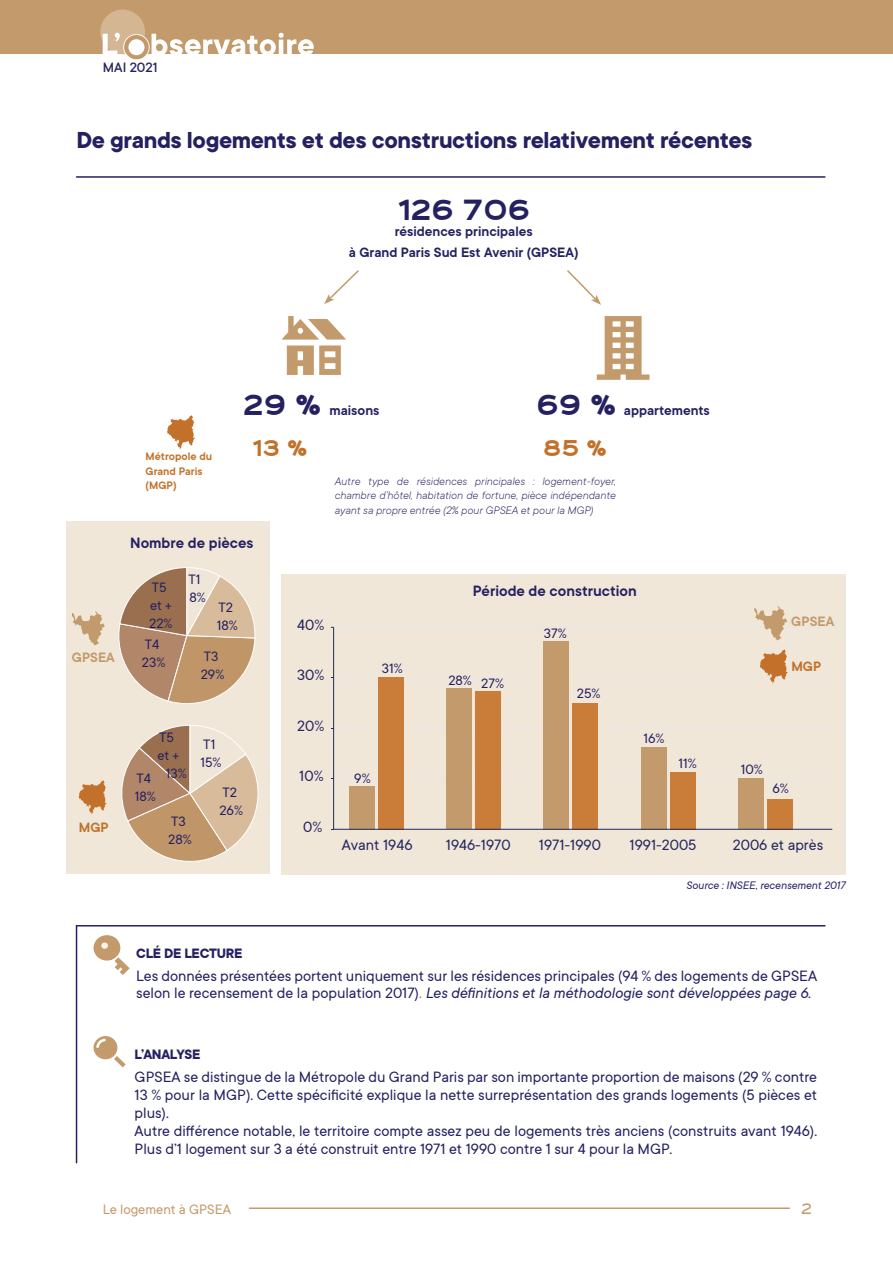
<style>
.page{position:relative;width:893px;height:1263px;background:#fff}
.page>*{position:absolute;margin:0;border:0;box-sizing:border-box;transform-origin:0 0}
.IMPORTS_LÉGENDE_1{font:900 34.5px "Fancy";color:#252161}
.IMPORTS_LÉGENDE_1-2{font:900 27px "Fancy";color:#c3712a}
.SOUS-TITRE_1{font:700 25.5px "TT Commons";letter-spacing:-.015em;color:#252161}
.t1{font:600 18px "Fancy";color:#c39a6b}
.TEXTE_COURANT{font:16.5px/18px "TT Commons";color:#252161}
.t2{font:16.5px "TT Commons";color:#242860}
.IMPORTS_LÉGENDE_1-3{font:600 16.5px "TT Commons";color:#252161}
.t3{font:16.5px "TT Commons";color:#252560}
.t4{font:15px/18px "TT Commons";color:#252161}
.IMPORTS_LÉGENDE_1-4{font:600 15px "TT Commons";color:#252161}
.SOUS-TITRE_2{font:700 15px "TT Commons";letter-spacing:-.02em;color:#252161}
.t5{font:15px "TT Commons";color:#c39a6b}
.t6{font:600 15px "TT Commons";color:#c39a6b}
.t7{font:500 15px "TT Commons";color:#252161}
.t8{font:600 15px "TT Commons";color:#c3712a}
.temp{font:italic 300 12px/14.4px "TT Commons";color:#252161;text-align:justify}
.t9{font:italic 12px "TT Commons";color:#252161}
.t10{font:600 12px/14.4px "TT Commons";color:#c3712a}
.s1{color:#f05248}
.s2{font-style:italic}
</style>
<div class="page">
<div style="left:66px;top:521px;width:203px;height:352px;background:#f0e7d9"></div>
<div style="left:281px;top:574px;width:564px;height:300px;background:#f0e7d9"></div>
<div style="left:0;top:0;width:893px;height:54px;background:#c39a6b"></div>
<svg style="left:100px;top:10px;width:214px;height:50px"></svg>
<hr style="left:249px;top:1207px;width:540px;height:2px;background:#c39a6b">
<svg style="left:93px;top:935px;width:37px;height:40px"></svg>
<div style="left:92px;top:1035px;width:27px;height:26px;background:#c39a6b;border-radius:50%"></div>
<div style="left:91px;top:1033px;width:29px;height:29px;border:3px solid #fff;border-radius:50%"></div>
<svg style="left:114px;top:1056px;width:12px;height:11px"></svg>
<svg style="left:96px;top:1039px;width:9px;height:9px"></svg>
<hr style="left:77px;top:925px;width:748px;height:1px;background:#252161">
<hr style="left:76px;top:926px;width:1px;height:237px;background:#252161">
<svg style="left:597px;top:316px;width:52px;height:64px"></svg>
<svg style="left:281px;top:316px;width:65px;height:59px"></svg>
<svg style="left:167px;top:415px;width:28px;height:34px"></svg>
<hr style="left:77px;top:176px;width:748px;height:2px;background:#252161">
<svg style="left:324px;top:270px;width:35px;height:34px"></svg>
<svg style="left:567px;top:270px;width:34px;height:35px"></svg>
<hr style="left:333px;top:778px;width:499px;height:1px;background:#e6e7e9">
<hr style="left:333px;top:728px;width:499px;height:1px;background:#e6e7e9">
<hr style="left:333px;top:677px;width:499px;height:1px;background:#e6e7e9">
<hr style="left:333px;top:627px;width:499px;height:1px;background:#e6e7e9">
<svg style="left:118px;top:567px;width:138px;height:137px"></svg>
<svg style="left:121px;top:725px;width:138px;height:137px"></svg>
<svg style="left:79px;top:780px;width:27px;height:34px"></svg>
<svg style="left:72px;top:611px;width:33px;height:34px"></svg>
<div style="left:446px;top:688px;width:26px;height:141px;background:#c39a6b"></div>
<div style="left:349px;top:786px;width:26px;height:43px;background:#c39a6b"></div>
<div style="left:738px;top:778px;width:26px;height:51px;background:#c39a6b"></div>
<div style="left:767px;top:799px;width:26px;height:30px;background:#c97d38"></div>
<div style="left:641px;top:747px;width:25px;height:82px;background:#c39a6b"></div>
<div style="left:670px;top:772px;width:25px;height:57px;background:#c97d38"></div>
<div style="left:543px;top:641px;width:26px;height:188px;background:#c39a6b"></div>
<div style="left:572px;top:703px;width:26px;height:126px;background:#c97d38"></div>
<div style="left:475px;top:691px;width:26px;height:138px;background:#c97d38"></div>
<div style="left:378px;top:677px;width:25px;height:152px;background:#c97d38"></div>
<hr style="left:333px;top:627px;width:1px;height:202px;background:#1b2e5a">
<svg style="left:754px;top:606px;width:33px;height:34px"></svg>
<svg style="left:760px;top:649px;width:28px;height:34px"></svg>
<hr style="left:333px;top:829px;width:499px;height:1px;background:#1b2e5a">
<p class="t7" style="left:103px;top:59px;width:56px">MAI 2021</p>
<p class="SOUS-TITRE_1" style="left:77px;top:126px;width:677px">De grands logements et des constructions relativement récentes</p>
<p class="IMPORTS_LÉGENDE_1" style="left:397px;top:193px;width:135px">126 706</p>
<p class="IMPORTS_LÉGENDE_1-4" style="left:395px;top:223px;width:139px">résidences principales</p>
<p class="IMPORTS_LÉGENDE_1-4" style="left:349px;top:244px;width:231px">à Grand Paris Sud Est Avenir (GPSEA)</p>
<p class="t6" style="left:72px;top:649px;width:44px">GPSEA</p>
<p class="t8" style="left:79px;top:819px;width:31px">MGP</p>
<p class="IMPORTS_LÉGENDE_1" style="left:243px;top:389px;width:80px">29 %</p>
<p class="IMPORTS_LÉGENDE_1-4" style="left:329px;top:402px;width:52px">maisons</p>
<p class="IMPORTS_LÉGENDE_1" style="left:536px;top:389px;width:82px">69 %</p>
<p class="IMPORTS_LÉGENDE_1-4" style="left:624px;top:402px;width:87px">appartements</p>
<p class="t10" style="left:146px;top:450px;width:68px">Métropole du</p>
<p class="t10" style="left:146px;top:464px;width:58px">Grand Paris (MGP)</p>
<p class="IMPORTS_LÉGENDE_1-2" style="left:252px;top:435px;width:58px">13 %</p>
<p class="IMPORTS_LÉGENDE_1-3" style="left:130px;top:533px;width:125px">Nombre de pièces</p>
<p class="IMPORTS_LÉGENDE_1-2" style="left:543px;top:435px;width:65px">85 %</p>
<p class="temp" style="left:334px;top:474px;width:283px">Autre type de résidences principales : logement-foyer, chambre d’hôtel, habitation de fortune, pièce indépendante ayant sa propre entrée (2% pour GPSEA et pour la MGP)</p>
<p class="t4" style="left:149px;top:578px;width:25px">T5 et +<br>22%</p>
<p class="t4" style="left:142px;top:635px;width:25px">T4<br>23%</p>
<p class="t4" style="left:189px;top:571px;width:19px">T1<br>8%</p>
<p class="t4" style="left:217px;top:598px;width:22px">T2<br>18%</p>
<p class="t4" style="left:201px;top:647px;width:25px">T3<br>29%</p>
<p class="t3" style="left:297px;top:616px;width:29px">40%</p>
<p class="t3" style="left:297px;top:666px;width:29px">30%</p>
<p class="t4" style="left:382px;top:660px;width:22px">31%</p>
<p class="IMPORTS_LÉGENDE_1-3" style="left:473px;top:582px;width:165px">Période de construction</p>
<p class="t4" style="left:448px;top:673px;width:57px">28% 27%</p>
<p class="t4" style="left:544px;top:624px;width:24px">37%</p>
<p class="t4" style="left:577px;top:685px;width:25px">25%</p>
<p class="t6" style="left:791px;top:613px;width:44px">GPSEA</p>
<p class="t8" style="left:791px;top:658px;width:31px">MGP</p>
<p class="t4" style="left:159px;top:728px;width:16px">T5</p>
<p class="t4" style="left:157px;top:746px;width:23px">et +</p>
<p class="t4" style="left:166px;top:764px;width:22px">13%</p>
<p class="t4" style="left:135px;top:770px;width:22px">T4<br>18%</p>
<p class="t4" style="left:168px;top:812px;width:25px">T3<br>28%</p>
<p class="t4" style="left:200px;top:735px;width:23px">T1<br>15%</p>
<p class="t4" style="left:219px;top:784px;width:25px">T2<br>26%</p>
<p class="t3" style="left:297px;top:717px;width:29px">20%</p>
<p class="t3" style="left:299px;top:767px;width:26px">10%</p>
<p class="t3" style="left:303px;top:818px;width:21px">0%</p>
<p class="t4" style="left:354px;top:770px;width:18px">9%</p>
<p class="t4" style="left:643px;top:730px;width:23px">16%</p>
<p class="t4" style="left:678px;top:755px;width:20px">11%</p>
<p class="t4" style="left:741px;top:760px;width:24px">10%</p>
<p class="t4" style="left:772px;top:780px;width:18px">6%</p>
<p class="t2" style="left:342px;top:836px;width:72px">Avant 1946</p>
<p class="t2" style="left:446px;top:836px;width:66px">1946-1970</p>
<p class="t2" style="left:539px;top:836px;width:64px">1971-1990</p>
<p class="t2" style="left:630px;top:836px;width:68px">1991-2005</p>
<p class="t2" style="left:733px;top:836px;width:92px">2006 et après</p>
<p class="t9" style="left:686px;top:879px;width:161px">Source : INSEE, recensement 2017</p>
<p class="SOUS-TITRE_2" style="left:136px;top:945px;width:108px">CLÉ DE LECTURE</p>
<p class="TEXTE_COURANT" style="left:136px;top:968px;width:682px;line-height:16.5px">Les données présentées portent uniquement sur les résidences principales (94 % des logements de GPSEA selon le recensement de la population 2017)<span class="s1">.</span> <span class="s2">Les définitions et la méthodologie sont développées page 6.</span></p>
<p class="SOUS-TITRE_2" style="left:135px;top:1046px;width:67px">L’ANALYSE</p>
<p class="TEXTE_COURANT" style="left:135px;top:1068px;width:684px;text-align:justify">GPSEA se distingue de la Métropole du Grand Paris par son importante proportion de maisons (29 % contre 13 % pour la MGP). Cette spécificité explique la nette surreprésentation des grands logements (5 pièces et plus).</p>
<p class="TEXTE_COURANT" style="left:135px;top:1122px;width:684px">Autre différence notable, le territoire compte assez peu de logements très anciens (construits avant 1946).<br>Plus d’1 logement sur 3 a été construit entre 1971 et 1990 contre 1 sur 4 pour la MGP.</p>
<p class="t5" style="left:103px;top:1201px;width:130px">Le logement à GPSEA</p>
<p class="t1" style="left:801px;top:1200px;width:12px">2</p>
</div>
